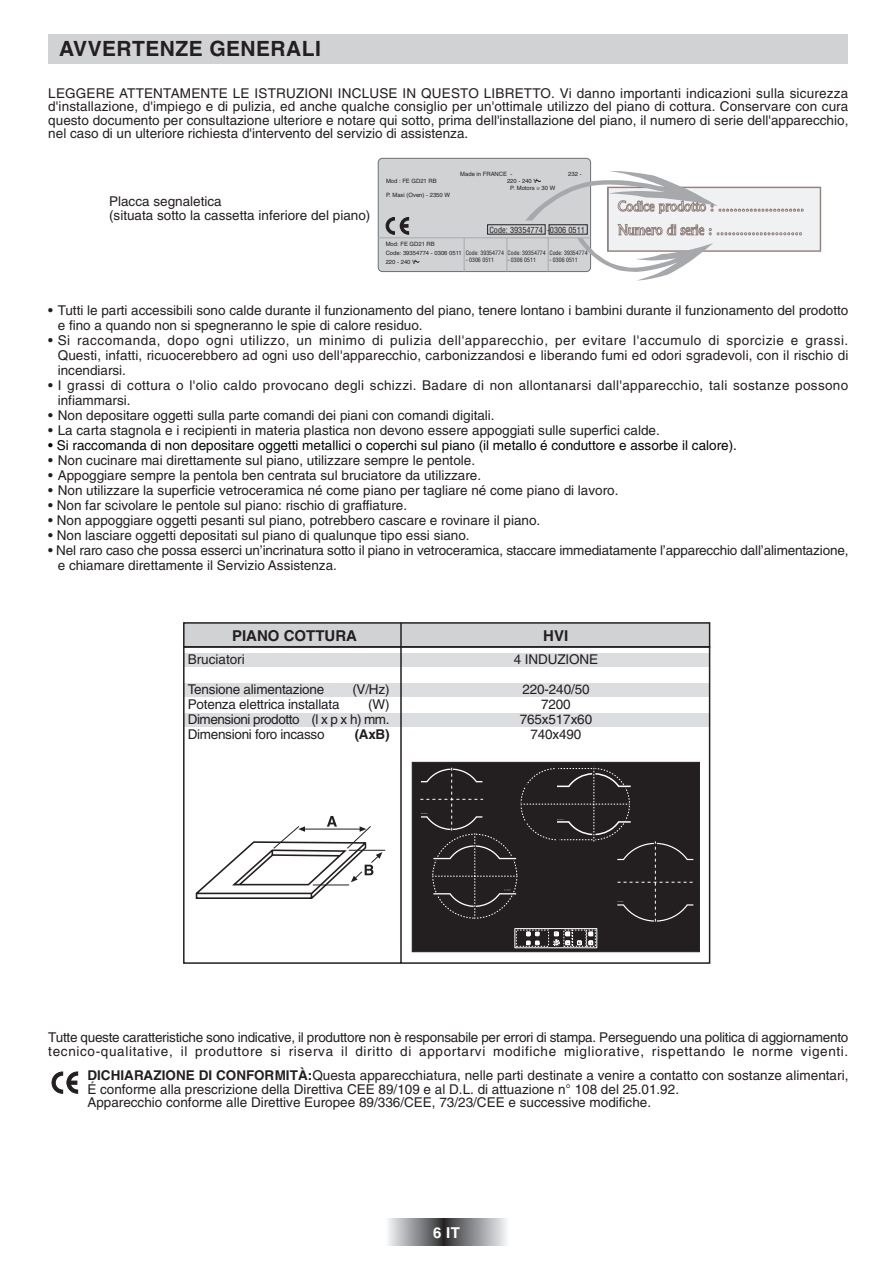
<style>
.page{position:relative;width:893px;height:1263px;background:#fff}
.page>*{position:absolute;margin:0;border:0;box-sizing:border-box;transform-origin:0 0}
.t1{font:700 21px "Helvetica";letter-spacing:.02em;color:#231f20}
.t2{font:700 15px "Helvetica";color:#231f20}
.t3{font:700 15px "Helvetica";color:#fff}
.t4{font:13.5px/15px "Helvetica";color:#231f20}
.t5{font:13.5px/13.5px "Helvetica";letter-spacing:-.02em;color:#231f20}
.t6{font:13.5px/15px "Helvetica";letter-spacing:.025em;color:#231f20}
.t7{font:13.5px "Helvetica";color:#020404}
.t8{font:700 13.5px "Helvetica";color:#231f20}
.t9{font:condensed 8.25px "Helvetica";color:#231f20}
.t10{font:5.85px/8.9px "Helvetica";color:#231f20}
.t11{font:condensed 5.85px "Helvetica";color:#231f20}
.s1{font-weight:700}
</style>
<div class="page">
<svg style="left:183px;top:622px;width:528px;height:342px"></svg>
<div style="left:412px;top:762px;width:287px;height:190px;background:#231f20;border:1px solid #231f20"></div>
<svg style="left:420px;top:766px;width:274px;height:156px"></svg>
<svg style="left:514px;top:928px;width:83px;height:20px"></svg>
<svg style="left:52px;top:1072px;width:26px;height:21px"></svg>
<div style="left:48px;top:34px;width:800px;height:30px;background:#d1d2d4"></div>
<div style="left:385px;top:1219px;width:58px;height:27px;background:linear-gradient(to right,#fcfdff,#363639)"></div>
<div style="left:443px;top:1219px;width:65px;height:27px;background:linear-gradient(to right,#2c2c2e,#f6f8fb)"></div>
<div style="left:378px;top:158px;width:212px;height:114px;background:#d1d2d4;border:1px solid #6d6e71;border-radius:4px"></div>
<hr style="left:378px;top:238px;width:212px;height:1px;background:#a8a9ad">
<svg style="left:386px;top:217px;width:8px;height:17px"></svg>
<svg style="left:400px;top:171px;width:421px;height:110px"></svg>
<h1 class="t1" style="left:59px;top:41px;width:263px">AVVERTENZE GENERALI</h1>
<p class="t4" style="left:48px;top:88px;width:801px;line-height:13.5px;text-align:justify">LEGGERE ATTENTAMENTE LE ISTRUZIONI INCLUSE IN QUESTO LIBRETTO. Vi danno importanti indicazioni sulla sicurezza d'installazione, d'impiego e di pulizia, ed anche qualche consiglio per un'ottimale utilizzo del piano di cottura. Conservare con cura questo documento per consultazione ulteriore e notare qui sotto, prima dell'installazione del piano, il numero di serie dell'apparecchio, nel caso di un ulteriore richiesta d'intervento del servizio di assistenza.</p>
<p class="t10" style="left:460px;top:170px;width:54px">Made in FRANCE -</p>
<p class="t10" style="left:568px;top:170px;width:15px">232 -</p>
<p class="t10" style="left:510px;top:178px;width:46px;line-height:7.4px;text-indent:-3px">220 - 240 V<br>P. Motors = 30 W</p>
<p class="t10" style="left:386px;top:178px;width:52px">Mod : FE GD21 RB</p>
<p class="t10" style="left:386px;top:191px;width:66px">P. Maxi (Oven) - 2350 W</p>
<p class="t4" style="left:109px;top:196px;width:263px;line-height:13.5px">Placca segnaletica<br>(situata sotto la cassetta inferiore del piano)</p>
<p class="t9" style="left:489px;top:227px;width:97px">Code: 39354774 -0306 0511</p>
<p class="t10" style="left:385px;top:240px;width:78px">Mod: FE GD21 RB<br>Code: 39354774 - 0306 0511<br>220 - 240 V</p>
<p class="t11" style="left:465px;top:251px;width:40px">Code: 39354774</p>
<p class="t11" style="left:507px;top:251px;width:40px">Code: 39354774</p>
<p class="t11" style="left:507px;top:258px;width:30px">- 0306 0511</p>
<p class="t11" style="left:549px;top:251px;width:40px">Code: 39354774</p>
<p class="t11" style="left:549px;top:258px;width:30px">- 0306 0511</p>
<p class="t11" style="left:465px;top:258px;width:30px">- 0306 0511</p>
<p class="t4" style="left:58px;top:304px;width:792px;text-indent:-9px">• Tutti le parti accessibili sono calde durante il funzionamento del piano, tenere lontano i bambini durante il funzionamento del prodotto e fino a quando non si spegneranno le spie di calore residuo.</p>
<p class="t4" style="left:58px;top:334px;width:792px;text-align:justify;text-indent:-9px">• Si raccomanda, dopo ogni utilizzo, un minimo di pulizia dell'apparecchio, per evitare l'accumulo di sporcizie e grassi.<br>Questi, infatti, ricuocerebbero ad ogni uso dell'apparecchio, carbonizzandosi e liberando fumi ed odori sgradevoli, con il rischio di incendiarsi.</p>
<p class="t6" style="left:58px;top:379px;width:792px;text-indent:-9px">• I grassi di cottura o l'olio caldo provocano degli schizzi. Badare di non allontanarsi dall'apparecchio, tali sostanze possono infiammarsi.</p>
<p class="t4" style="left:48px;top:409px;width:448px">• Non depositare oggetti sulla parte comandi dei piani con comandi digitali.</p>
<p class="t4" style="left:48px;top:424px;width:613px">• La carta stagnola e i recipienti in materia plastica non devono essere appoggiati sulle superfici calde.</p>
<p class="t7" style="left:48px;top:441px;width:690px">• Si raccomanda di non depositare oggetti metallici o coperchi sul piano (il metallo é conduttore e assorbe il calore).</p>
<p class="t4" style="left:48px;top:454px;width:428px">• Non cucinare mai direttamente sul piano, utilizzare sempre le pentole.</p>
<p class="t4" style="left:48px;top:469px;width:434px">• Appoggiare sempre la pentola ben centrata sul bruciatore da utilizzare.</p>
<p class="t4" style="left:48px;top:484px;width:571px">• Non utilizzare la superficie vetroceramica né come piano per tagliare né come piano di lavoro.</p>
<p class="t4" style="left:48px;top:499px;width:360px">• Non far scivolare le pentole sul piano: rischio di graffiature.</p>
<p class="t4" style="left:48px;top:514px;width:493px">• Non appoggiare oggetti pesanti sul piano, potrebbero cascare e rovinare il piano.</p>
<p class="t4" style="left:48px;top:529px;width:423px">• Non lasciare oggetti depositati sul piano di qualunque tipo essi siano.</p>
<p class="t4" style="left:58px;top:544px;width:792px;text-indent:-9px">• Nel raro caso che possa esserci un’incrinatura sotto il piano in vetroceramica, staccare immediatamente l’apparecchio dall’alimentazione, e chiamare direttamente il Servizio Assistenza.</p>
<p class="t2" style="left:232px;top:630px;width:126px">PIANO COTTURA</p>
<p class="t2" style="left:543px;top:630px;width:27px">HVI</p>
<p class="t4" style="left:514px;top:653px;width:86px">4 INDUZIONE</p>
<p class="t4" style="left:520px;top:683px;width:74px;text-align:center">220-240/50<br>7200<br>765x517x60<br>740x490</p>
<p class="t4" style="left:188px;top:653px;width:59px">Bruciatori</p>
<p class="t4" style="left:188px;top:683px;width:138px">Tensione alimentazione</p>
<p class="t4" style="left:352px;top:683px;width:39px">(V/Hz)</p>
<p class="t4" style="left:188px;top:698px;width:153px">Potenza elettrica installata</p>
<p class="t4" style="left:188px;top:698px;width:203px;text-align:justify;text-indent:180px">(W)<br>Dimensioni prodotto (l x p x h) mm.<br>Dimensioni foro incasso</p>
<p class="t8" style="left:355px;top:729px;width:36px">(AxB)</p>
<p class="t5" style="left:48px;top:1032px;width:801px">Tutte queste caratteristiche sono indicative, il produttore non è responsabile per errori di stampa. Perseguendo una politica di aggiornamento tecnico-qualitative, il produttore si riserva il diritto di apportarvi modifiche migliorative, rispettando le norme vigenti.</p>
<p class="t4" style="left:87px;top:1070px;width:762px;line-height:13.5px"><span class="s1">DICHIARAZIONE DI CONFORMITÀ:</span>Questa apparecchiatura, nelle parti destinate a venire a contatto con sostanze alimentari,<br>É conforme alla prescrizione della Direttiva CEE 89/109 e al D.L. di attuazione n 108 del 25.01.92.<br>Apparecchio conforme alle Direttive Europee 89/336/CEE, 73/23/CEE e successive modifiche.</p>
<p class="t3" style="left:433px;top:1227px;width:28px">6 IT</p>
</div>
